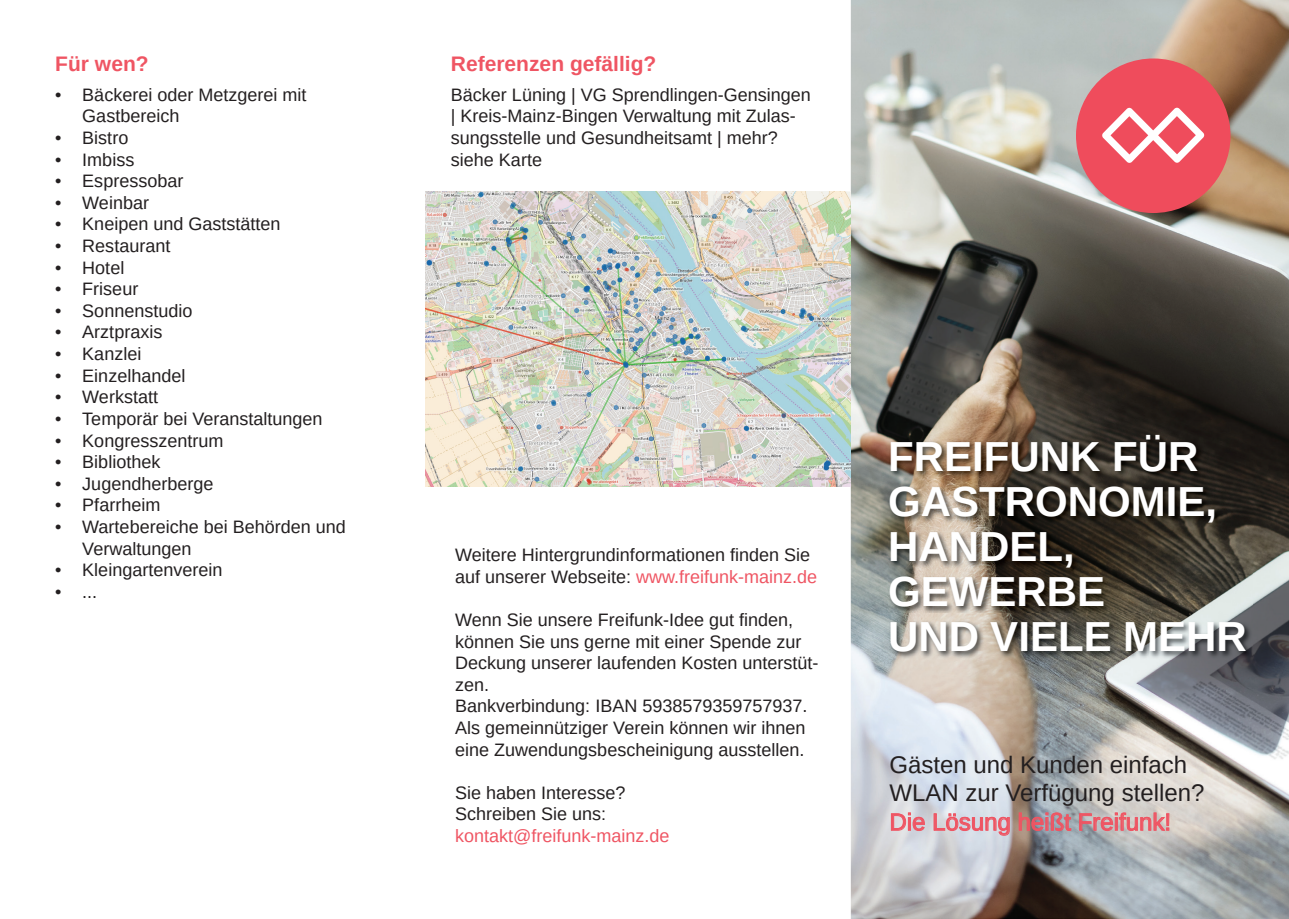
<style>
.page{position:relative;width:1289px;height:919px;background:#fff}
.page>*{position:absolute;margin:0;border:0;box-sizing:border-box;transform-origin:0 0}
.t1{font:700 42px/45px "Liberation Sans";color:#fff}
.t2{font:24px/28.8px "Liberation Sans";color:#231f20}
.t3{font:24px "Liberation Sans";color:#ef5563}
.t4{font:700 21px "Liberation Sans";color:#ef5563}
.t5{font:18px/21.6px "Liberation Sans";color:#231f20}
.t6{font:18px "Liberation Sans";color:#ef5563}
.s1{color:#ef5563}
</style>
<div class="page">
<img style="left:850px;top:0;width:438px;height:918px">
<img style="left:888px;top:433px;width:364px;height:226px">
<svg style="left:890px;top:812px;width:35px;height:19px"></svg>
<svg style="left:933px;top:813px;width:77px;height:23px;background:#dbb9c3"></svg>
<svg style="left:1018px;top:812px;width:53px;height:19px"></svg>
<svg style="left:1078px;top:812px;width:90px;height:19px;background:#d1a2a5"></svg>
<div style="left:1075px;top:58px;width:155px;height:155px;background:#ef4c5c;border-radius:50%"></div>
<svg style="left:1102px;top:108px;width:102px;height:55px"></svg>
<img style="left:425px;top:191px;width:425px;height:295px">
<p class="t4" style="left:55px;top:49px;width:95px">Für wen?</p>
<p class="t5" style="left:82px;top:84px;width:226px;text-indent:-27px">• Bäckerei oder Metzgerei mit<br>Gastbereich</p>
<p class="t5" style="left:55px;top:127px;width:75px">• Bistro</p>
<p class="t5" style="left:55px;top:149px;width:81px">• Imbiss</p>
<p class="t5" style="left:55px;top:170px;width:130px">• Espressobar</p>
<p class="t5" style="left:55px;top:192px;width:95px">• Weinbar</p>
<p class="t5" style="left:55px;top:213px;width:227px">• Kneipen und Gaststätten</p>
<p class="t5" style="left:55px;top:235px;width:117px">• Restaurant</p>
<p class="t5" style="left:55px;top:257px;width:71px">• Hotel</p>
<p class="t5" style="left:55px;top:278px;width:84px">• Friseur</p>
<p class="t5" style="left:55px;top:300px;width:139px">• Sonnenstudio</p>
<p class="t5" style="left:55px;top:321px;width:109px">• Arztpraxis</p>
<p class="t5" style="left:55px;top:343px;width:88px">• Kanzlei</p>
<p class="t5" style="left:55px;top:365px;width:132px">• Einzelhandel</p>
<p class="t5" style="left:55px;top:386px;width:104px">• Werkstatt</p>
<p class="t5" style="left:55px;top:408px;width:269px">• Temporär bei Veranstaltungen</p>
<p class="t5" style="left:55px;top:429px;width:170px">• Kongresszentrum</p>
<p class="t5" style="left:55px;top:451px;width:107px">• Bibliothek</p>
<p class="t5" style="left:55px;top:473px;width:160px">• Jugendherberge</p>
<p class="t5" style="left:55px;top:494px;width:107px">• Pfarrheim</p>
<p class="t5" style="left:82px;top:516px;width:265px;text-indent:-27px">• Wartebereiche bei Behörden und<br>Verwaltungen</p>
<p class="t5" style="left:55px;top:559px;width:169px">• Kleingartenverein</p>
<p class="t5" style="left:55px;top:581px;width:44px">• ...</p>
<p class="t4" style="left:451px;top:49px;width:207px">Referenzen gefällig?</p>
<p class="t5" style="left:451px;top:84px;width:361px">Bäcker Lüning | VG Sprendlingen-Gensingen | Kreis-Mainz-Bingen Verwaltung mit Zulas&shy;sungsstelle und Gesundheitsamt | mehr? siehe Karte</p>
<p class="t5" style="left:455px;top:544px;width:363px">Weitere Hintergrundinformationen finden Sie auf unserer Webseite: <span class="s1">www.freifunk-mainz.de</span></p>
<p class="t5" style="left:455px;top:609px;width:365px">Wenn Sie unsere Freifunk-Idee gut finden, können Sie uns gerne mit einer Spende zur Deckung unserer laufenden Kosten unterstüt&shy;zen.<br>Bankverbindung: IBAN 5938579359757937.<br>Als gemeinnütziger Verein können wir ihnen eine Zuwendungsbescheinigung ausstellen.</p>
<p class="t5" style="left:455px;top:781px;width:172px">Sie haben Interesse?<br>Schreiben Sie uns:</p>
<p class="t6" style="left:455px;top:824px;width:216px">kontakt@freifunk-mainz.de</p>
<h1 class="t1" style="left:888px;top:434px;width:360px">FREIFUNK FÜR<br>GASTRONOMIE,<br>HANDEL,<br>GEWERBE<br>UND VIELE MEHR</h1>
<h2 class="t2" style="left:889px;top:750px;width:316px">Gästen und Kunden einfach<br>WLAN zur Verfügung stellen?</h2>
<h2 class="t3" style="left:889px;top:806px;width:283px">Die Lösung heißt Freifunk!</h2>
</div>
